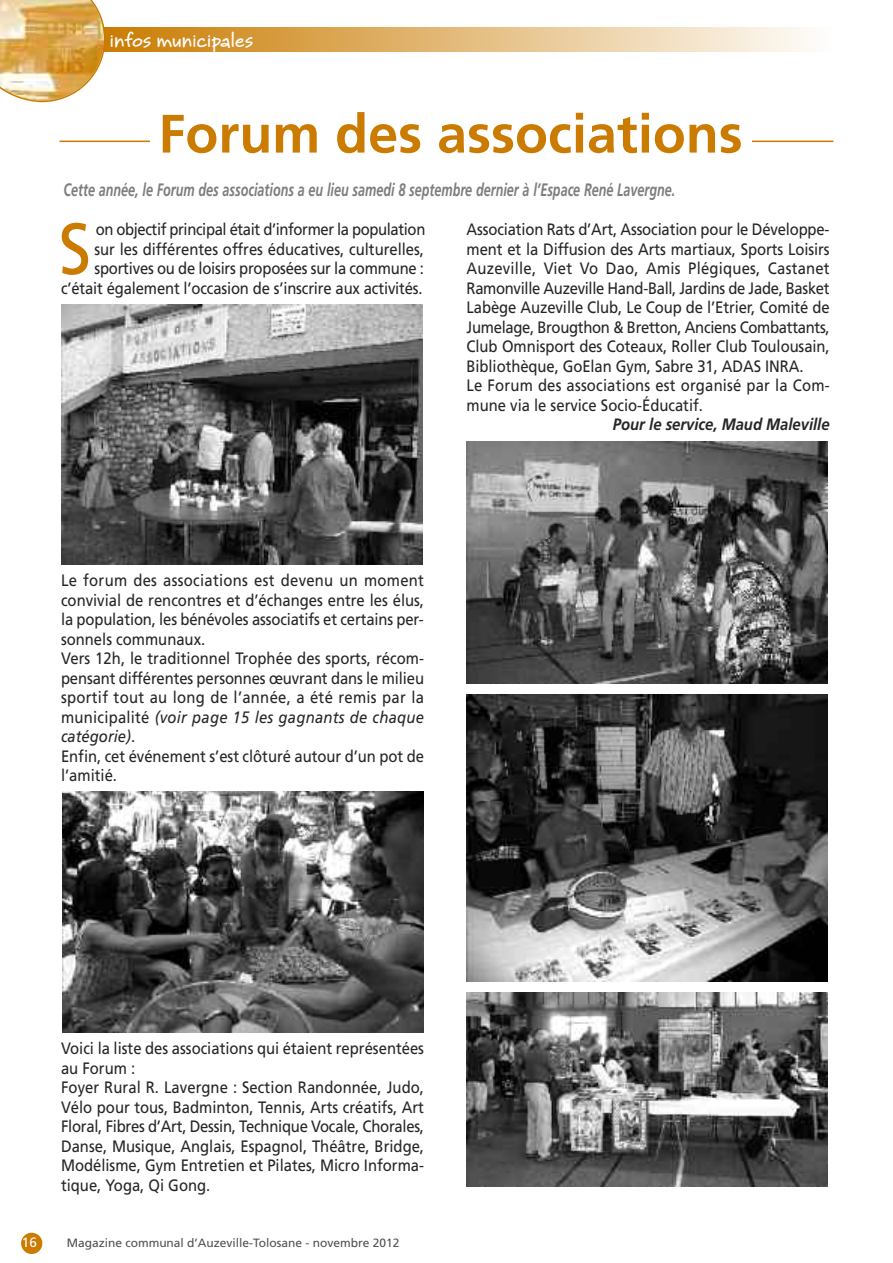
<style>
.page{position:relative;width:893px;height:1263px;background:#fff}
.page>*{position:absolute;margin:0;border:0;box-sizing:border-box;transform-origin:0 0}
.t1{font:72.3px "Frutiger";color:#ca7b00;scale:.9 1}
.t2{font:700 54px "Frutiger";color:#ca7b00}
.t3{font:700 22.5px "Bruno";color:#fff}
.t4{font:italic 700 18px "Frutiger";color:#7d7d7d;scale:.7 1}
.t5{font:16.5px/19.5px "Frutiger";letter-spacing:-.005em;color:#272627;scale:.9 1}
.t6{font:italic 700 16.5px "Frutiger";color:#272627;scale:.9 1}
.t7{font:13.5px "Frutiger";color:#fff}
.t8{font:12px "Frutiger";color:#525152}
.s1{font-style:italic}
</style>
<div class="page">
<hr style="left:60px;top:141px;width:773px;height:1px;background:#ca7b00">
<div style="left:151px;top:113px;width:601px;height:44px;background:#fff"></div>
<div style="left:21px;top:1233px;width:21px;height:21px;background:#ca7b00;border-radius:50%"></div>
<div style="left:98px;top:28px;width:735px;height:23px;background:linear-gradient(to right,#ca7b00,#fffefc)"></div>
<svg style="left:0;top:0;width:105px;height:102px;background:#e2bb78"></svg>
<img style="left:62px;top:305px;width:361px;height:259px">
<img style="left:63px;top:791px;width:361px;height:241px">
<img style="left:467px;top:442px;width:361px;height:241px">
<img style="left:467px;top:695px;width:361px;height:287px">
<img style="left:467px;top:993px;width:361px;height:193px">
<h3 class="t3" style="left:109px;top:30px;width:145px">infos municipales</h3>
<h2 class="t2" style="left:158px;top:112px;width:586px">Forum des associations</h2>
<p class="t4" style="left:64px;top:183px;width:875px">Cette année, le Forum des associations a eu lieu samedi 8 septembre dernier à l’Espace René Lavergne.</p>
<h1 class="t1" style="left:59px;top:220px;width:38px">S</h1>
<p class="t5" style="left:61px;top:221px;width:406px;text-align:right">on objectif principal était d’informer la population<br>sur les différentes offres éducatives, culturelles, sportives ou de loisirs proposées sur la commune : c’était également l’occasion de s’inscrire aux activités.</p>
<p class="t5" style="left:467px;top:221px;width:405px">Association Rats d’Art, Association pour le Développe&shy;ment et la Diffusion des Arts martiaux, Sports Loisirs Auzeville, Viet Vo Dao, Amis Plégiques, Castanet Ramonville Auzeville Hand-Ball, Jardins de Jade, Basket Labège Auzeville Club, Le Coup de l’Etrier, Comité de Jumelage, Brougthon &amp; Bretton, Anciens Combattants, Club Omnisport des Coteaux, Roller Club Toulousain, Bibliothèque, GoElan Gym, Sabre 31, ADAS INRA.<br>Le Forum des associations est organisé par la Com&shy;mune via le service Socio-Éducatif.</p>
<p class="t6" style="left:613px;top:418px;width:242px">Pour le service, Maud Maleville</p>
<p class="t5" style="left:61px;top:572px;width:405px">Le forum des associations est devenu un moment convivial de rencontres et d’échanges entre les élus, la population, les bénévoles associatifs et certains per&shy;sonnels communaux.<br>Vers 12h, le traditionnel Trophée des sports, récom&shy;pensant différentes personnes œuvrant dans le milieu sportif tout au long de l’année, a été remis par la municipalité <span class="s1">(voir page 15 les gagnants de chaque catégorie)</span>.<br>Enfin, cet événement s’est clôturé autour d’un pot de l’amitié.</p>
<p class="t5" style="left:61px;top:1040px;width:405px">Voici la liste des associations qui étaient représentées au Forum :<br>Foyer Rural R. Lavergne : Section Randonnée, Judo, Vélo pour tous, Badminton, Tennis, Arts créatifs, Art Floral, Fibres d’Art, Dessin, Technique Vocale, Chorales, Danse, Musique, Anglais, Espagnol, Théâtre, Bridge, Modélisme, Gym Entretien et Pilates, Micro Informa&shy;tique, Yoga, Qi Gong.</p>
<p class="t7" style="left:22px;top:1237px;width:16px">16</p>
<p class="t8" style="left:67px;top:1238px;width:334px">Magazine communal d’Auzeville-Tolosane - novembre 2012</p>
</div>
